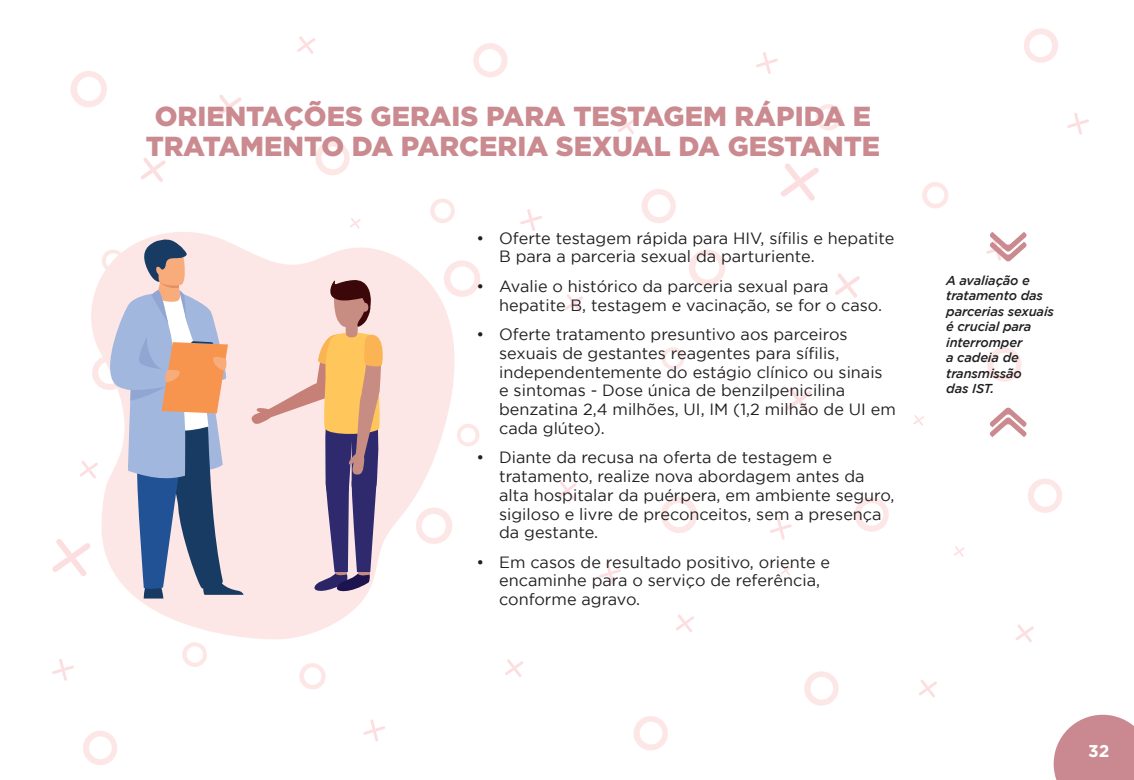
<style>
.page{position:relative;width:1134px;height:780px;background:#fff}
.page>*{position:absolute;margin:0;border:0;box-sizing:border-box;transform-origin:0 0}
.t1{font:900 27.5px/30px "Gotham";color:#ca8a8f;text-align:center}
.t2{font:700 17px "Gotham";color:#fff}
.t3{font:16.25px/18.8px "Gotham";color:#231f20}
.t4{font:italic 500 12.88px/15.5px "Gotham";letter-spacing:-.01em;color:#231f20}
</style>
<div class="page">
<svg style="left:520px;top:209px;width:22px;height:22px"></svg>
<svg style="left:756px;top:52px;width:22px;height:22px"></svg>
<svg style="left:351px;top:218px;width:10px;height:7px"></svg>
<svg style="left:558px;top:481px;width:18px;height:18px"></svg>
<svg style="left:618px;top:116px;width:18px;height:18px"></svg>
<svg style="left:473px;top:43px;width:35px;height:34px"></svg>
<svg style="left:1067px;top:113px;width:22px;height:22px"></svg>
<svg style="left:1024px;top:28px;width:34px;height:35px"></svg>
<svg style="left:815px;top:104px;width:27px;height:26px"></svg>
<svg style="left:460px;top:424px;width:20px;height:22px"></svg>
<svg style="left:661px;top:497px;width:36px;height:36px"></svg>
<svg style="left:599px;top:562px;width:22px;height:22px"></svg>
<svg style="left:363px;top:719px;width:22px;height:22px"></svg>
<svg style="left:780px;top:565px;width:11px;height:10px"></svg>
<svg style="left:787px;top:388px;width:25px;height:24px"></svg>
<svg style="left:835px;top:273px;width:25px;height:24px"></svg>
<svg style="left:565px;top:294px;width:18px;height:18px"></svg>
<svg style="left:505px;top:659px;width:18px;height:18px"></svg>
<svg style="left:854px;top:497px;width:35px;height:34px"></svg>
<svg style="left:633px;top:716px;width:35px;height:34px"></svg>
<svg style="left:52px;top:659px;width:22px;height:21px"></svg>
<svg style="left:83px;top:731px;width:34px;height:34px"></svg>
<svg style="left:299px;top:663px;width:27px;height:26px"></svg>
<svg style="left:662px;top:347px;width:22px;height:23px"></svg>
<svg style="left:689px;top:249px;width:36px;height:37px"></svg>
<svg style="left:460px;top:260px;width:20px;height:37px"></svg>
<svg style="left:770px;top:517px;width:22px;height:22px"></svg>
<svg style="left:913px;top:415px;width:11px;height:10px"></svg>
<svg style="left:141px;top:158px;width:25px;height:24px"></svg>
<svg style="left:217px;top:95px;width:25px;height:24px"></svg>
<svg style="left:1016px;top:624px;width:18px;height:18px"></svg>
<svg style="left:676px;top:614px;width:18px;height:18px"></svg>
<svg style="left:987px;top:347px;width:35px;height:34px"></svg>
<svg style="left:804px;top:671px;width:35px;height:34px"></svg>
<svg style="left:922px;top:182px;width:27px;height:26px"></svg>
<svg style="left:70px;top:71px;width:37px;height:36px"></svg>
<svg style="left:954px;top:546px;width:11px;height:10px"></svg>
<svg style="left:1028px;top:478px;width:34px;height:35px"></svg>
<svg style="left:919px;top:680px;width:18px;height:17px"></svg>
<svg style="left:182px;top:643px;width:25px;height:24px"></svg>
<svg style="left:297px;top:36px;width:19px;height:18px"></svg>
<svg style="left:315px;top:141px;width:35px;height:34px"></svg>
<svg style="left:641px;top:189px;width:35px;height:34px"></svg>
<svg style="left:430px;top:198px;width:25px;height:25px"></svg>
<svg style="left:781px;top:163px;width:38px;height:38px"></svg>
<svg style="left:1054px;top:714px;width:80px;height:66px"></svg>
<svg style="left:137px;top:225px;width:323px;height:418px"></svg>
<svg style="left:52px;top:237px;width:334px;height:361px"></svg>
<svg style="left:986px;top:232px;width:41px;height:30px"></svg>
<svg style="left:990px;top:407px;width:37px;height:30px"></svg>
<h1 class="t1" style="left:146px;top:101px;width:736px">ORIENTAÇÕES GERAIS PARA TESTAGEM RÁPIDA E<br>TRATAMENTO DA PARCERIA SEXUAL DA GESTANTE</h1>
<p class="t3" style="left:499px;top:228px;width:397px;text-indent:-23px">• Oferte testagem rápida para HIV, sífilis e hepatite<br>B para a parceria sexual da parturiente.</p>
<p class="t3" style="left:499px;top:276px;width:384px;text-indent:-23px">• Avalie o histórico da parceria sexual para hepatite B, testagem e vacinação, se for o caso.</p>
<p class="t3" style="left:499px;top:324px;width:398px;text-indent:-23px">• Oferte tratamento presuntivo aos parceiros sexuais de gestantes reagentes para sífilis, independentemente do estágio clínico ou sinais e sintomas - Dose única de benzilpenicilina benzatina 2,4 milhões, UI, IM (1,2 milhão de UI em cada glúteo).</p>
<p class="t3" style="left:499px;top:448px;width:397px;text-indent:-23px">• Diante da recusa na oferta de testagem e tratamento, realize nova abordagem antes da alta hospitalar da puérpera, em ambiente seguro, sigiloso e livre de preconceitos, sem a presença da gestante.</p>
<p class="t3" style="left:499px;top:552px;width:333px;text-indent:-23px">• Em casos de resultado positivo, oriente e encaminhe para o serviço de referência, conforme agravo.</p>
<p class="t4" style="left:946px;top:272px;width:109px">A avaliação e tratamento das parcerias sexuais é crucial para interromper<br>a cadeia de transmissão<br>das IST.</p>
<p class="t2" style="left:1088px;top:741px;width:23px">32</p>
</div>
